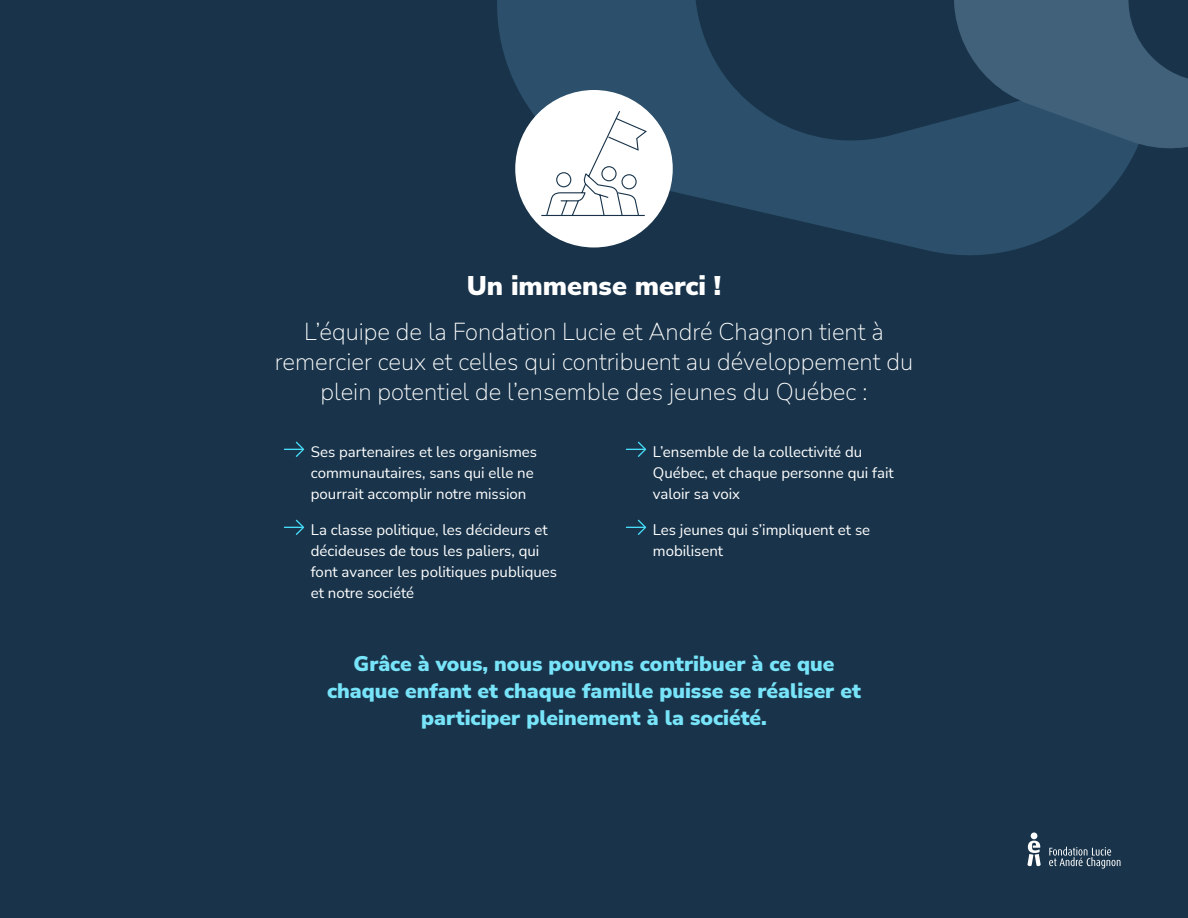
<style>
.page{position:relative;width:1188px;height:918px;background:#19344a}
.page>*{position:absolute;margin:0;border:0;box-sizing:border-box;transform-origin:0 0}
.t1{font:900 27px "Nunito Sans";color:#fff}
.t2{font:200 24px/30px "Nunito Sans";color:#fff;text-align:center}
.t3{font:900 21px/27px "Nunito Sans";color:#78e4f9;text-align:center}
.t4{font:15px/21px "Nunito Sans";color:#fff}
</style>
<div class="page">
<svg style="left:1049px;top:847px;width:71px;height:22px"></svg>
<div style="left:1031px;top:832px;width:6px;height:7px;background:#fff;border-radius:50%"></div>
<svg style="left:1027px;top:841px;width:14px;height:25px"></svg>
<svg style="left:497px;top:0;width:632px;height:255px;fill:#2c506b"></svg>
<svg style="left:678px;top:0;width:261px;height:157px"></svg>
<svg style="left:939px;top:0;width:249px;height:163px"></svg>
<svg style="left:284px;top:442px;width:20px;height:15px"></svg>
<svg style="left:284px;top:520px;width:20px;height:15px"></svg>
<div style="left:515px;top:90px;width:158px;height:158px;background:#fff;border-radius:50%"></div>
<svg style="left:540px;top:110px;width:108px;height:106px"></svg>
<svg style="left:626px;top:442px;width:20px;height:15px"></svg>
<svg style="left:626px;top:520px;width:20px;height:15px"></svg>
<h1 class="t1" style="left:467px;top:266px;width:256px">Un immense merci !</h1>
<h2 class="t2" style="left:275px;top:316px;width:640px">L’équipe de la Fondation Lucie et André Chagnon tient à remercier ceux et celles qui contribuent au développement du plein potentiel de l’ensemble des jeunes du Québec :</h2>
<p class="t4" style="left:311px;top:441px;width:228px">Ses partenaires et les organismes communautaires, sans qui elle ne pourrait accomplir notre mission</p>
<p class="t4" style="left:311px;top:519px;width:248px">La classe politique, les décideurs et décideuses de tous les paliers, qui font avancer les politiques publiques et notre société</p>
<p class="t4" style="left:653px;top:441px;width:243px">L’ensemble de la collectivité du<br>Québec, et chaque personne qui fait valoir sa voix</p>
<p class="t4" style="left:653px;top:519px;width:219px">Les jeunes qui s’impliquent et se mobilisent</p>
<h3 class="t3" style="left:327px;top:650px;width:535px">Grâce à vous, nous pouvons contribuer à ce que chaque enfant et chaque famille puisse se réaliser et participer pleinement à la société.</h3>
</div>
